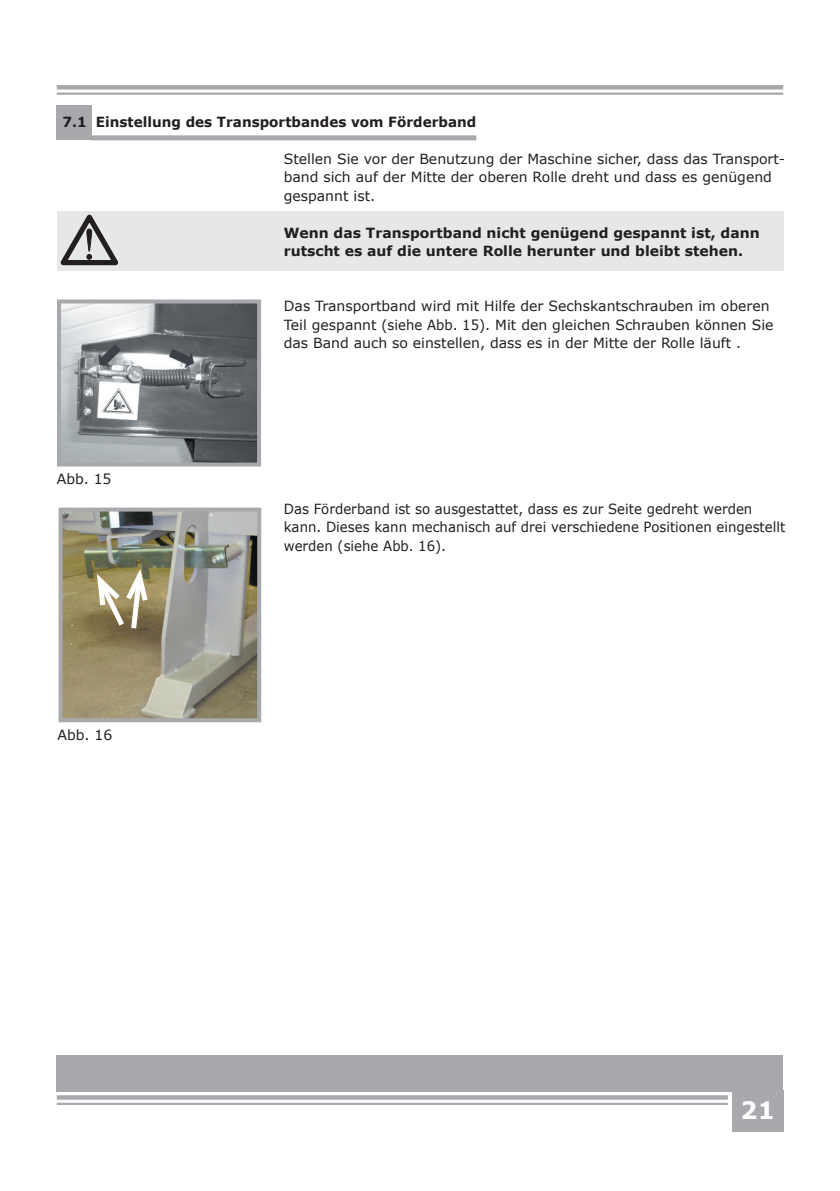
<style>
.page{position:relative;width:840px;height:1191px;background:#fff}
.page>*{position:absolute;margin:0;border:0;box-sizing:border-box;transform-origin:0 0}
.t1{font:700 24px "Verdana";color:#fff}
.t2{font:14px/18.4px "Verdana";color:#231f20}
.t3{font:700 14px/18.4px "Verdana";color:#231f20}
.t4{font:14px/18.4px "Verdana";color:#231f20;scale:.95 1}
</style>
<div class="page">
<div style="left:57px;top:1054px;width:725px;height:37px;background:#a8a9ad"></div>
<svg style="left:57px;top:1095px;width:670px;height:4px;background:#acadb1"></svg>
<hr style="left:57px;top:1102px;width:670px;height:3px;background:#a8a9ad">
<div style="left:57px;top:85px;width:725px;height:5px;background:#a8a9ad"></div>
<hr style="left:57px;top:92px;width:725px;height:3px;background:#a8a9ad">
<div style="left:731px;top:1090px;width:51px;height:41px;background:#a8a9ad"></div>
<div style="left:57px;top:106px;width:35px;height:34px;background:#a8a9ad"></div>
<div style="left:57px;top:211px;width:725px;height:59px;background:#e6e7e9"></div>
<div style="left:91px;top:135px;width:385px;height:5px;background:#a8a9ad"></div>
<svg style="left:60px;top:214px;width:59px;height:52px"></svg>
<img style="left:62px;top:304px;width:194px;height:157px">
<div style="left:57px;top:299px;width:204px;height:167px;border:4px solid #a8a9ad"></div>
<img style="left:64px;top:512px;width:192px;height:205px">
<div style="left:59px;top:507px;width:202px;height:215px;border:4px solid #a8a9ad"></div>
<img style="left:93px;top:537px;width:118px;height:101px">
<p class="t3" style="left:62px;top:112px;width:415px">7.1 Einstellung des Transportbandes vom Förderband</p>
<p class="t2" style="left:283px;top:149px;width:502px">Stellen Sie vor der Benutzung der Maschine sicher, dass das Transport&shy;band sich auf der Mitte der oberen Rolle dreht und dass es genügend gespannt ist.</p>
<p class="t3" style="left:283px;top:223px;width:477px">Wenn das Transportband nicht genügend gespannt ist, dann rutscht es auf die untere Rolle herunter und bleibt stehen.</p>
<p class="t2" style="left:57px;top:469px;width:56px">Abb. 15</p>
<p class="t2" style="left:57px;top:725px;width:56px">Abb. 16</p>
<p class="t2" style="left:283px;top:297px;width:491px">Das Transportband wird mit Hilfe der Sechskantschrauben im oberen<br>Teil gespannt (siehe Abb. 15). Mit den gleichen Schrauben können Sie das Band auch so einstellen, dass es in der Mitte der Rolle läuft .</p>
<p class="t4" style="left:283px;top:499px;width:529px">Das Förderband ist so ausgestattet, dass es zur Seite gedreht werden kann. Dieses kann mechanisch auf drei verschiedene Positionen eingestellt werden (siehe Abb. 16).</p>
<h1 class="t1" style="left:740px;top:1092px;width:36px">21</h1>
</div>
